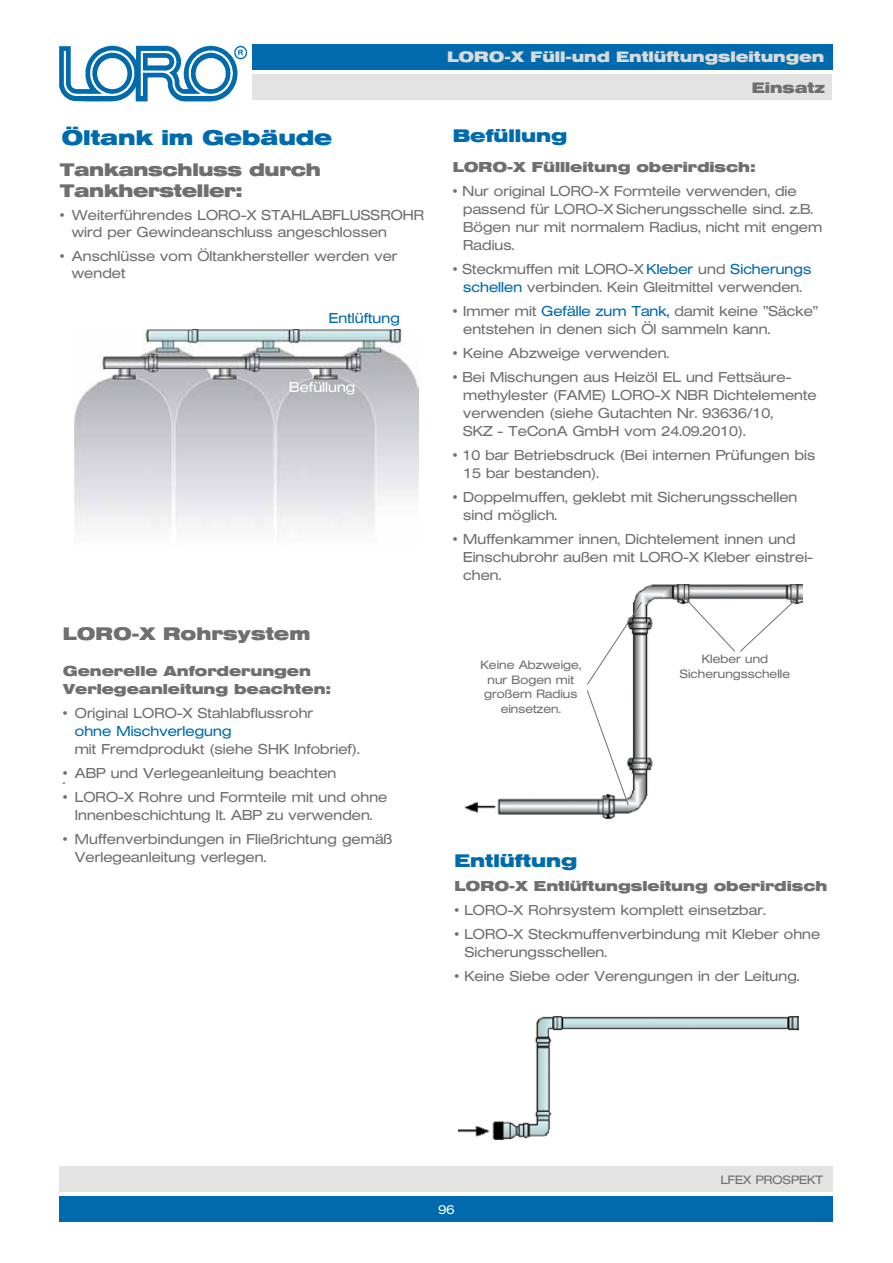
<style>
.page{position:relative;width:893px;height:1263px;background:#fff}
.page>*{position:absolute;margin:0;border:0;box-sizing:border-box;transform-origin:0 0}
.t1{font:700 21px "Helvetica Extended BQ";color:#006bac}
.t2{font:700 18px/21.6px "Helvetica Extended BQ";letter-spacing:-.015em;color:#706f6f}
.t3{font:700 18px "Helvetica Extended BQ";color:#006bac}
.t4{font:700 15px "Helvetica Extended BQ";color:#dadada}
.t5{font:700 15px "Helvetica Extended BQ";color:#706f6f}
.t6{font:300 14.25px/18px "Helvetica Extended BQ";color:#706f6f}
.t7{font:700 14.25px/18px "Helvetica Extended BQ";color:#706f6f}
.t8{font:300 14.25px "Helvetica Extended BQ";color:#006bac}
.t9{font:300 14.25px "Helvetica Extended BQ";color:#fff}
.t10{font:300 12.75px "Helvetica Extended BQ";color:#fff}
.t11{font:300 12px/14.4px "Helvetica Extended BQ";color:#706f6f;text-align:center}
.s1{color:#006bac}
</style>
<div class="page">
<div style="left:252px;top:44px;width:581px;height:26px;background:#006bac"></div>
<div style="left:59px;top:1196px;width:774px;height:26px;background:#006bac"></div>
<div style="left:59px;top:1167px;width:774px;height:25px;background:#e3e3e3"></div>
<div style="left:252px;top:74px;width:580px;height:25px;background:#e3e3e3"></div>
<img style="left:59px;top:45px;width:189px;height:57px">
<img style="left:465px;top:584px;width:337px;height:234px">
<img style="left:74px;top:329px;width:344px;height:208px">
<img style="left:459px;top:1015px;width:339px;height:125px">
<div style="left:672px;top:653px;width:125px;height:31px;background:#fff"></div>
<div style="left:475px;top:659px;width:112px;height:63px;background:#fff"></div>
<svg style="left:587px;top:602px;width:55px;height:204px"></svg>
<svg style="left:686px;top:599px;width:110px;height:53px"></svg>
<h1 class="t1" style="left:61px;top:125px;width:272px">Öltank im Gebäude</h1>
<p class="t2" style="left:60px;top:159px;width:262px">Tankanschluss durch<br>Tankhersteller:</p>
<p class="t6" style="left:72px;top:207px;width:354px;line-height:17.1px;text-indent:-12px">• Weiterführendes LORO-X STAHLABFLUSSROHR wird per Gewindeanschluss angeschlossen</p>
<p class="t6" style="left:72px;top:247px;width:327px;line-height:17.1px;text-indent:-12px">• Anschlüsse vom Öltankhersteller werden ver wendet</p>
<p class="t8" style="left:329px;top:310px;width:72px">Entlüftung</p>
<p class="t9" style="left:289px;top:379px;width:68px">Befüllung</p>
<p class="t2" style="left:63px;top:623px;width:249px">LORO-X Rohrsystem</p>
<p class="t7" style="left:63px;top:662px;width:269px">Generelle Anforderungen<br>Verlegeanleitung beachten:</p>
<p class="t6" style="left:63px;top:704px;width:252px">• Original LORO-X Stahlabflussrohr</p>
<p class="t8" style="left:75px;top:723px;width:158px">ohne Mischverlegung</p>
<p class="t6" style="left:75px;top:740px;width:287px">mit Fremdprodukt (siehe SHK Infobrief).</p>
<p class="t6" style="left:63px;top:764px;width:275px">• ABP und Verlegeanleitung beachten</p>
<p class="t6" style="left:63px;top:770px;width:4px">.</p>
<p class="t6" style="left:63px;top:788px;width:326px;text-align:center">• LORO-X Rohre und Formteile mit und ohne<br>Innenbeschichtung lt. ABP zu verwenden.</p>
<p class="t6" style="left:75px;top:830px;width:319px;text-indent:-12px">• Muffenverbindungen in Fließrichtung gemäß<br>Verlegeanleitung verlegen.</p>
<p class="t4" style="left:447px;top:48px;width:379px">LORO-X Füll-und Entlüftungsleitungen</p>
<p class="t5" style="left:752px;top:79px;width:75px">Einsatz</p>
<p class="t3" style="left:453px;top:126px;width:116px">Befüllung</p>
<p class="t7" style="left:453px;top:159px;width:304px">LORO-X Füllleitung oberirdisch:</p>
<p class="t6" style="left:463px;top:183px;width:361px;text-indent:-11px">• Nur original LORO-X Formteile verwenden, die passend für LORO-X Sicherungsschelle sind. z.B.<br>Bögen nur mit normalem Radius, nicht mit engem Radius.</p>
<p class="t6" style="left:453px;top:261px;width:360px;text-align:center">• Steckmuffen mit LORO-X <span class="s1">Kleber</span> und <span class="s1">Sicherungs schellen</span> verbinden. Kein Gleitmittel verwenden.</p>
<p class="t6" style="left:463px;top:303px;width:357px;text-indent:-11px">• Immer mit <span class="s1">Gefälle zum Tank,</span> damit keine ”Säcke” entstehen in denen sich Öl sammeln kann.</p>
<p class="t6" style="left:453px;top:345px;width:218px">• Keine Abzweige verwenden.</p>
<p class="t6" style="left:463px;top:369px;width:355px;text-indent:-11px">• Bei Mischungen aus Heizöl EL und Fettsäure&shy;methylester (FAME) LORO-X NBR Dichtelemente verwenden (siehe Gutachten Nr. 93636/10,<br>SKZ - TeConA GmbH vom 24.09.2010).</p>
<p class="t6" style="left:463px;top:447px;width:354px;text-indent:-11px">• 10 bar Betriebsdruck (Bei internen Prüfungen bis<br>15 bar bestanden).</p>
<p class="t6" style="left:463px;top:489px;width:336px;text-indent:-11px">• Doppelmuffen, geklebt mit Sicherungsschellen sind möglich.</p>
<p class="t6" style="left:463px;top:531px;width:352px;text-indent:-11px">• Muffenkammer innen, Dichtelement innen und<br>Einschubrohr außen mit LORO-X Kleber einstrei&shy;chen.</p>
<p class="t11" style="left:480px;top:658px;width:102px">Keine Abzweige, nur Bogen mit großem Radius einsetzen.</p>
<p class="t11" style="left:680px;top:652px;width:112px">Kleber und<br>Sicherungsschelle</p>
<p class="t3" style="left:455px;top:850px;width:124px">Entlüftung</p>
<p class="t7" style="left:455px;top:877px;width:374px">LORO-X Entlüftungsleitung oberirdisch</p>
<p class="t6" style="left:455px;top:901px;width:313px">• LORO-X Rohrsystem komplett einsetzbar.</p>
<p class="t6" style="left:465px;top:925px;width:357px;text-indent:-10px">• LORO-X Steckmuffenverbindung mit Kleber ohne<br>Sicherungsschellen.</p>
<p class="t6" style="left:455px;top:967px;width:346px">• Keine Siebe oder Verengungen in der Leitung.</p>
<p class="t10" style="left:439px;top:1202px;width:17px">96</p>
<p class="t11" style="left:721px;top:1173px;width:104px">LFEX PROSPEKT</p>
</div>
